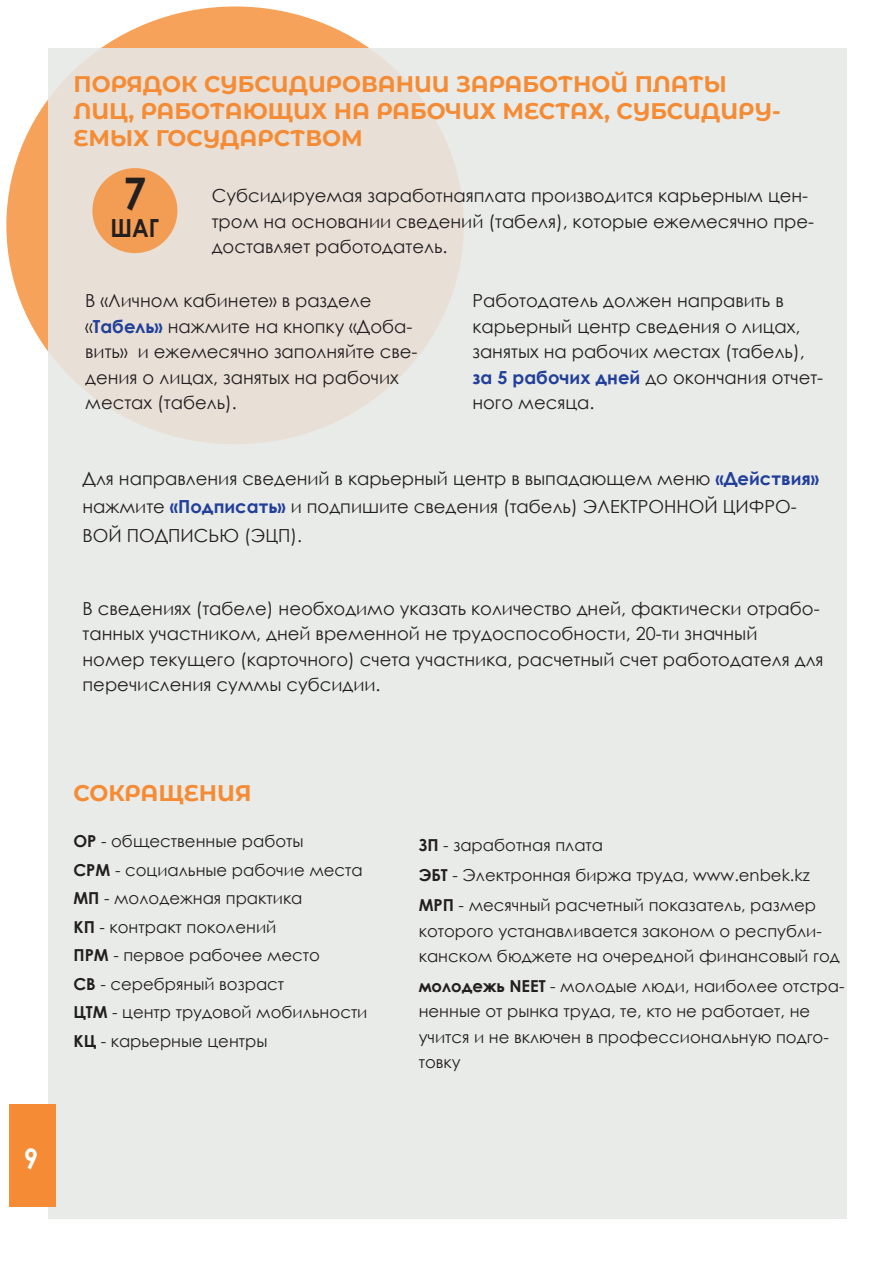
<style>
.page{position:relative;width:893px;height:1263px;background:#fff}
.page>*{position:absolute;margin:0;border:0;box-sizing:border-box;transform-origin:0 0}
.t1{font:700 45px "Century Gothic";color:#231f20;scale:.9 1}
.t2{font:700 28.35px "Century Gothic";color:#fff;scale:.9 1}
.t3{font:700 24.9px "Century Gothic";color:#231f20;scale:.9 1}
.t4{font:700 22.5px/27px "Montserrat Alternates";color:#f58c35}
.t5{font:18px/25.5px "Century Gothic";color:#231f20}
.t6{font:16.5px/28.5px "Century Gothic";color:#231f20}
.s1{font-weight:700;color:#223f99}
.s2{font-weight:700}
</style>
<div class="page">
<div style="left:6px;top:6px;width:458px;height:438px;background:#f7a25b;border-radius:50%"></div>
<div style="left:48px;top:49px;width:799px;height:1170px;background:#e7e9e7"></div>
<div style="left:92px;top:168px;width:85px;height:85px;background:#f39c53;border-radius:50%"></div>
<div style="left:9px;top:1104px;width:46px;height:103px;background:#f58c35"></div>
<h2 class="t2" style="left:24px;top:1137px;width:17px">9</h2>
<p class="t4" style="left:73px;top:69px;width:709px">ПОРЯДОК СУБСИДИРОВАНИИ ЗАРАБОТНОЙ ПЛАТЫ<br>ЛИЦ, РАБОТАЮЩИХ НА РАБОЧИХ МЕСТАХ, СУБСИДИРУ-<br>ЕМЫХ ГОСУДАРСТВОМ</p>
<p class="t5" style="left:212px;top:183px;width:604px">Субсидируемая заработнаяплата производится карьерным цен&shy;тром на основании сведений (табеля), которые ежемесячно пре&shy;доставляет работодатель.</p>
<h1 class="t1" style="left:124px;top:160px;width:27px">7</h1>
<h3 class="t3" style="left:111px;top:210px;width:56px">ШАГ</h3>
<p class="t5" style="left:85px;top:288px;width:334px">В «Личном кабинете» в разделе «<span class="s1">Табель»</span> нажмите на кнопку «Доба&shy;вить» и ежемесячно заполняйте све&shy;дения о лицах, занятых на рабочих местах (табель).</p>
<p class="t5" style="left:472px;top:288px;width:352px">Работодатель должен направить в карьерный центр сведения о лицах, занятых на рабочих местах (табель), <span class="s1">за 5 рабочих дней</span> до окончания отчет&shy;ного месяца.</p>
<p class="t5" style="left:83px;top:463px;width:738px;line-height:28.5px">Для направления сведений в карьерный центр в выпадающем меню <span class="s1">«Действия» </span>нажмите <span class="s1">«Подписать»</span> и подпишите сведения (табель) ЭЛЕКТРОННОЙ ЦИФРО-<br>ВОЙ ПОДПИСЬЮ (ЭЦП).</p>
<p class="t5" style="left:83px;top:595px;width:743px">В сведениях (табеле) необходимо указать количество дней, фактически отрабо&shy;танных участником, дней временной не трудоспособности, 20-ти значный номер текущего (карточного) счета участника, расчетный счет работодателя для перечисления суммы субсидии.</p>
<p class="t4" style="left:73px;top:779px;width:180px">СОКРАЩЕНИЯ</p>
<p class="t6" style="left:73px;top:827px;width:296px"><span class="s2">ОР</span> - общественные работы<br><span class="s2">СРМ</span> - социальные рабочие места<br><span class="s2">МП</span> - молодежная практика<br><span class="s2">КП</span> - контракт поколений<br><span class="s2">ПРМ</span> - первое рабочее место<br><span class="s2">СВ</span> - серебряный возраст<br><span class="s2">ЦТМ</span> - центр трудовой мобильности<br><span class="s2">КЦ</span> - карьерные центры</p>
<p class="t6" style="left:419px;top:830px;width:399px;line-height:30px"><span class="s2">ЗП</span> - заработная плата<br><span class="s2">ЭБТ</span> - Электронная биржа труда, www.enbek.kz<br><span class="s2">МРП</span> - месячный расчетный показатель, размер</p>
<p class="t6" style="left:419px;top:917px;width:423px;line-height:25.5px">которого устанавливается законом о республи&shy;канском бюджете на очередной финансовый год</p>
<p class="t6" style="left:419px;top:973px;width:427px;line-height:25.5px"><span class="s2">молодежь NEET</span> - молодые люди, наиболее отстра&shy;ненные от рынка труда, те, кто не работает, не учится и не включен в профессиональную подго&shy;товку</p>
</div>
